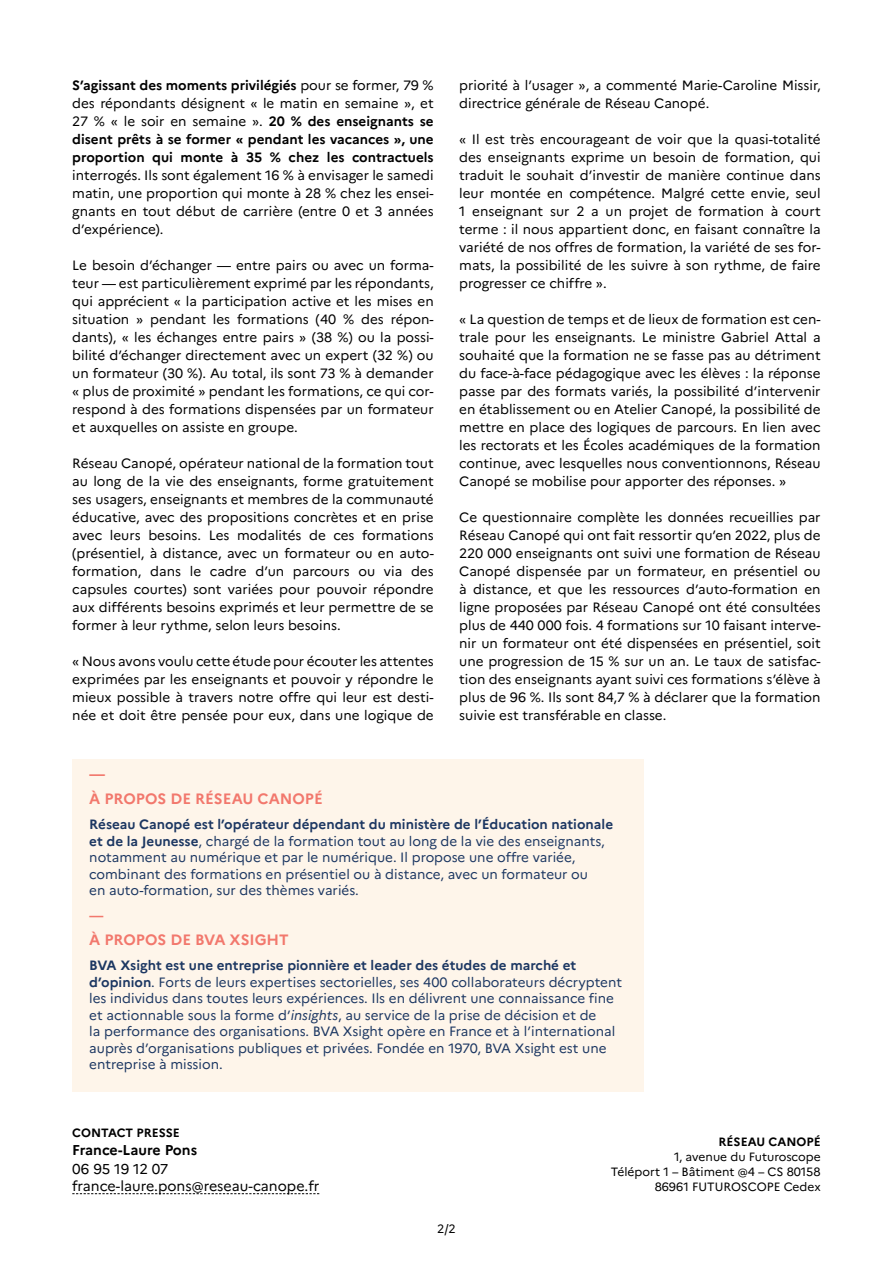
<style>
.page{position:relative;width:893px;height:1263px;background:#fff}
.page>*{position:absolute;margin:0;border:0;box-sizing:border-box;transform-origin:0 0}
.t1{font:700 15px/25px "Marianne";color:#f2786d}
.t2{font:14.25px/16.5px "Marianne";color:#000}
.t3{font:700 14.25px "Marianne";color:#000}
.t4{font:13.5px/18px "Marianne";color:#000;text-align:justify}
.t5{font:13.5px/16.5px "Marianne";color:#1c3762}
.t6{font:700 13.5px/18px "Marianne";color:#000;text-align:justify}
.t7{font:700 13.5px "Marianne";color:#f2786d}
.t8{font:12px/15px "Marianne";color:#000;text-align:right}
.t9{font:700 12px "Marianne";color:#000}
.s1{font-weight:400}
.s2{font-weight:700}
.s3{font-style:italic}
</style>
<div class="page">
<div style="left:72px;top:759px;width:572px;height:333px;background:#fef5ea"></div>
<svg style="left:72px;top:1193px;width:247px;height:1px"></svg>
<p class="t6" style="left:72px;top:75px;width:363px">S’agissant des moments privilégiés <span class="s1">pour se former, 79 % des répondants désignent « le matin en semaine », et 27 % « le soir en semaine ».</span> 20 % des enseignants se disent prêts à se former « pendant les vacances », une proportion qui monte à 35 % chez les contractuels</p>
<p class="t4" style="left:72px;top:165px;width:363px">interrogés. Ils sont également 16 % à envisager le samedi matin, une proportion qui monte à 28 % chez les ensei&shy;gnants en tout début de carrière (entre 0 et 3 années d’expérience).</p>
<p class="t4" style="left:72px;top:255px;width:363px">Le besoin d’échanger — entre pairs ou avec un forma&shy;teur — est particulièrement exprimé par les répondants, qui apprécient « la participation active et les mises en situation » pendant les formations (40 % des répon&shy;dants), « les échanges entre pairs » (38 %) ou la possi&shy;bilité d’échanger directement avec un expert (32 %) ou un formateur (30 %). Au total, ils sont 73 % à demander « plus de proximité » pendant les formations, ce qui cor&shy;respond à des formations dispensées par un formateur et auxquelles on assiste en groupe.</p>
<p class="t4" style="left:72px;top:453px;width:363px">Réseau Canopé, opérateur national de la formation tout au long de la vie des enseignants, forme gratuitement ses usagers, enseignants et membres de la communauté éducative, avec des propositions concrètes et en prise avec leurs besoins. Les modalités de ces formations (présentiel, à distance, avec un formateur ou en auto&shy;formation, dans le cadre d’un parcours ou via des capsules courtes) sont variées pour pouvoir répondre aux différents besoins exprimés et leur permettre de se former à leur rythme, selon leurs besoins.</p>
<p class="t4" style="left:72px;top:651px;width:363px">« Nous avons voulu cette étude pour écouter les attentes exprimées par les enseignants et pouvoir y répondre le mieux possible à travers notre offre qui leur est desti&shy;née et doit être pensée pour eux, dans une logique de</p>
<p class="t4" style="left:459px;top:75px;width:363px">priorité à l’usager », a commenté Marie-Caroline Missir, directrice générale de Réseau Canopé.</p>
<p class="t4" style="left:459px;top:129px;width:363px">« Il est très encourageant de voir que la quasi-totalité des enseignants exprime un besoin de formation, qui traduit le souhait d’investir de manière continue dans leur montée en compétence. Malgré cette envie, seul 1 enseignant sur 2 a un projet de formation à court terme : il nous appartient donc, en faisant connaître la variété de nos offres de formation, la variété de ses for&shy;mats, la possibilité de les suivre à son rythme, de faire progresser ce chiffre ».</p>
<p class="t4" style="left:459px;top:309px;width:363px">« La question de temps et de lieux de formation est cen&shy;trale pour les enseignants. Le ministre Gabriel Attal a souhaité que la formation ne se fasse pas au détriment du face-à-face pédagogique avec les élèves : la réponse passe par des formats variés, la possibilité d’intervenir en établissement ou en Atelier Canopé, la possibilité de mettre en place des logiques de parcours. En lien avec les rectorats et les Écoles académiques de la formation continue, avec lesquelles nous conventionnons, Réseau Canopé se mobilise pour apporter des réponses. »</p>
<p class="t4" style="left:459px;top:507px;width:363px">Ce questionnaire complète les données recueillies par Réseau Canopé qui ont fait ressortir qu’en 2022, plus de 220 000 enseignants ont suivi une formation de Réseau Canopé dispensée par un formateur, en présentiel ou à distance, et que les ressources d’auto-formation en ligne proposées par Réseau Canopé ont été consultées plus de 440 000 fois. 4 formations sur 10 faisant interve&shy;nir un formateur ont été dispensées en présentiel, soit une progression de 15 % sur un an. Le taux de satisfac&shy;tion des enseignants ayant suivi ces formations s’élève à plus de 96 %. Ils sont 84,7 % à déclarer que la formation suivie est transférable en classe.</p>
<p class="t1" style="left:89px;top:760px;width:235px">—<br>À PROPOS DE RÉSEAU CANOPÉ</p>
<p class="t5" style="left:89px;top:815px;width:525px"><span class="s2">Réseau Canopé est l’opérateur dépendant du ministère de l’Éducation nationale et de la Jeunesse</span>, chargé de la formation tout au long de la vie des enseignants, notamment au numérique et par le numérique. Il propose une offre variée, combinant des formations en présentiel ou à distance, avec un formateur ou<br>en auto-formation, sur des thèmes variés.</p>
<p class="t7" style="left:89px;top:905px;width:16px">—</p>
<p class="t1" style="left:89px;top:926px;width:201px">À PROPOS DE BVA XSIGHT</p>
<p class="t5" style="left:89px;top:956px;width:534px"><span class="s2">BVA Xsight est une entreprise pionnière et leader des études de marché et d’opinion</span>. Forts de leurs expertises sectorielles, ses 400 collaborateurs décryptent les individus dans toutes leurs expériences. Ils en délivrent une connaissance fine et actionnable sous la forme d’<span class="s3">insights</span>, au service de la prise de décision et de<br>la performance des organisations. BVA Xsight opère en France et à l’international auprès d’organisations publiques et privées. Fondée en 1970, BVA Xsight est une entreprise à mission.</p>
<p class="t9" style="left:72px;top:1123px;width:109px">CONTACT PRESSE</p>
<p class="t3" style="left:72px;top:1138px;width:126px">France-Laure Pons</p>
<p class="t2" style="left:72px;top:1160px;width:249px">06 95 19 12 07 france-laure.pons@reseau-canope.fr</p>
<p class="t8" style="left:437px;top:1220px;width:20px">2/2</p>
<p class="t9" style="left:719px;top:1132px;width:104px">RÉSEAU CANOPÉ</p>
<p class="t8" style="left:611px;top:1148px;width:211px">1, avenue du Futuroscope<br>Téléport 1 – Bâtiment @4 – CS 80158<br>86961 FUTUROSCOPE Cedex</p>
</div>
